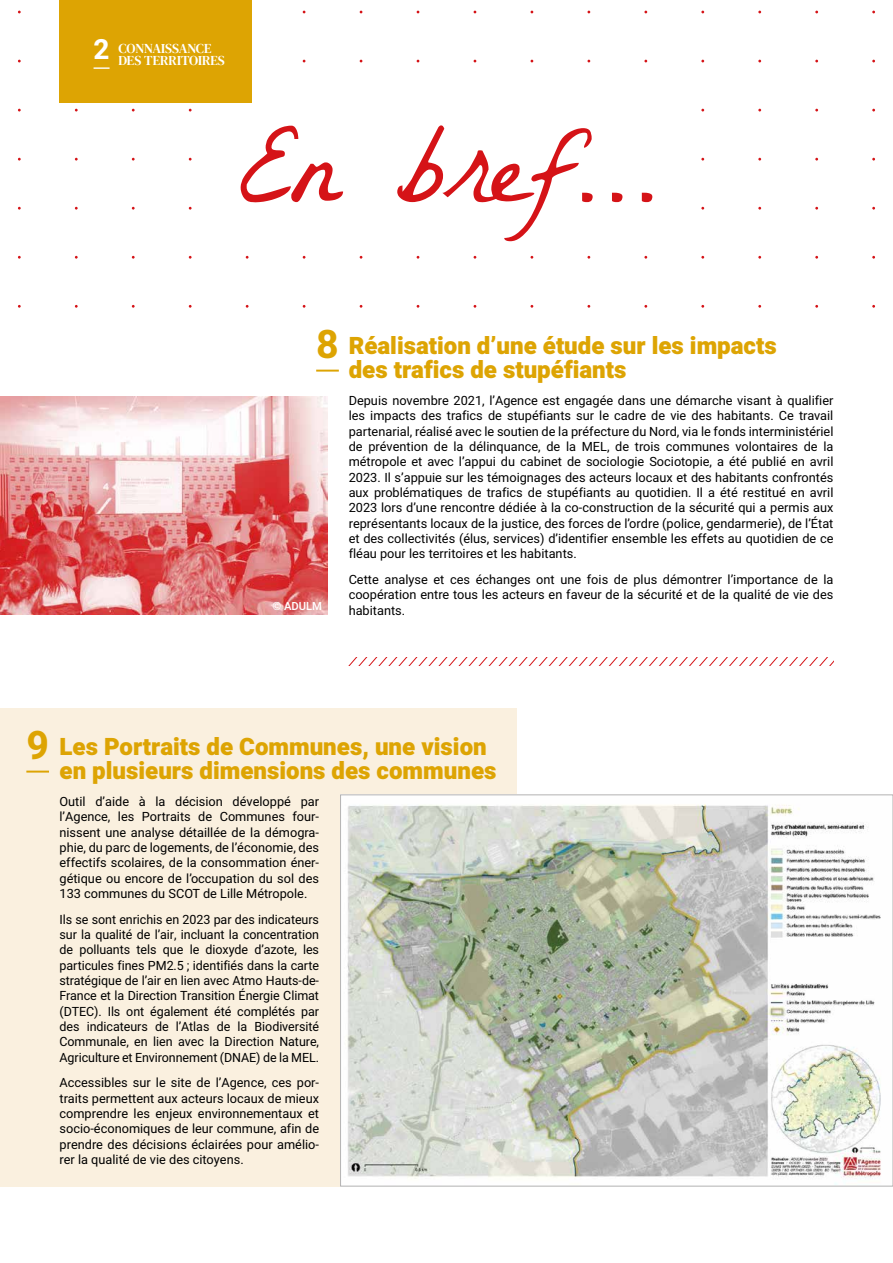
<style>
.page{position:relative;width:893px;height:1263px;background:#fff}
.page>*{position:absolute;margin:0;border:0;box-sizing:border-box;transform-origin:0 0}
.t1{font:900 24px/24px "Heebo";color:#dda403}
.t2{font:13.5px/12.5px "DM Serif Text";color:#fff}
.t3{font:12.75px/15.3px "Heebo";color:#000;text-align:justify}
.t4{font:500 11.25px "Heebo";color:#fff}
.s1{font-family:"Heebo";font-weight:700;font-size:27.9px}
.s2{font-weight:700;font-size:39.3px}
</style>
<div class="page">
<hr style="left:316px;top:370px;width:23px;height:2px;background:#dda403">
<svg style="left:349px;top:657px;width:484px;height:9px"></svg>
<img style="left:0;top:397px;width:327px;height:218px">
<div style="left:0;top:708px;width:517px;height:478px;background:#faf0df"></div>
<svg style="left:26px;top:771px;width:23px;height:1px"></svg>
<img style="left:342px;top:797px;width:539px;height:387px">
<svg style="left:241px;top:125px;width:411px;height:116px"></svg>
<div style="left:60px;top:0;width:192px;height:102px;background:#dda403"></div>
<svg style="left:94px;top:67px;width:16px;height:2px"></svg>
<p class="t2" style="left:119px;top:42px;width:108px;text-indent:-25px"><span class="s1">2</span> CONNAISSANCE<br>DES TERRITOIRES</p>
<h1 class="t1" style="left:349px;top:335px;width:429px;text-indent:-32px"><span class="s2">8</span> Réalisation d’une étude sur les impacts des trafics de stupéfiants</h1>
<p class="t3" style="left:349px;top:393px;width:486px">Depuis novembre 2021, l’Agence est engagée dans une démarche visant à qualifier les impacts des trafics de stupéfiants sur le cadre de vie des habitants. Ce travail partenarial, réalisé avec le soutien de la préfecture du Nord, via le fonds interministériel de prévention de la délinquance, de la MEL, de trois communes volontaires de la métropole et avec l’appui du cabinet de sociologie Sociotopie, a été publié en avril 2023. Il s’appuie sur les témoignages des acteurs locaux et des habitants confrontés aux problématiques de trafics de stupéfiants au quotidien. Il a été restitué en avril 2023 lors d’une rencontre dédiée à la co-construction de la sécurité qui a permis aux représentants locaux de la justice, des forces de l’ordre (police, gendarmerie), de l’État et des collectivités (élus, services) d’identifier ensemble les effets au quotidien de ce fléau pour les territoires et les habitants.</p>
<p class="t3" style="left:349px;top:572px;width:486px">Cette analyse et ces échanges ont une fois de plus démontrer l’importance de la coopération entre tous les acteurs en faveur de la sécurité et de la qualité de vie des habitants.</p>
<p class="t4" style="left:272px;top:598px;width:51px">© ADULM</p>
<h1 class="t1" style="left:60px;top:735px;width:438px;text-indent:-33px"><span class="s2">9</span> Les Portraits de Communes, une vision en plusieurs dimensions des communes</h1>
<p class="t3" style="left:60px;top:794px;width:261px">Outil d’aide à la décision développé par l’Agence, les Portraits de Communes four&shy;nissent une analyse détaillée de la démogra&shy;phie, du parc de logements, de l’économie, des effectifs scolaires, de la consommation éner&shy;gétique ou encore de l’occupation du sol des 133 communes du SCOT de Lille Métropole.</p>
<p class="t3" style="left:60px;top:912px;width:261px">Ils se sont enrichis en 2023 par des indicateurs sur la qualité de l’air, incluant la concentration de polluants tels que le dioxyde d’azote, les particules fines PM2.5 ; identifiés dans la carte stratégique de l’air en lien avec Atmo Hauts-de-France et la Direction Transition Énergie Climat (DTEC). Ils ont également été complétés par des indicateurs de l’Atlas de la Biodiversité Communale, en lien avec la Direction Nature, Agriculture et Environnement (DNAE) de la MEL.</p>
<p class="t3" style="left:60px;top:1075px;width:261px">Accessibles sur le site de l’Agence, ces por&shy;traits permettent aux acteurs locaux de mieux comprendre les enjeux environnementaux et socio-économiques de leur commune, afin de prendre des décisions éclairées pour amélio&shy;rer la qualité de vie des citoyens.</p>
</div>
